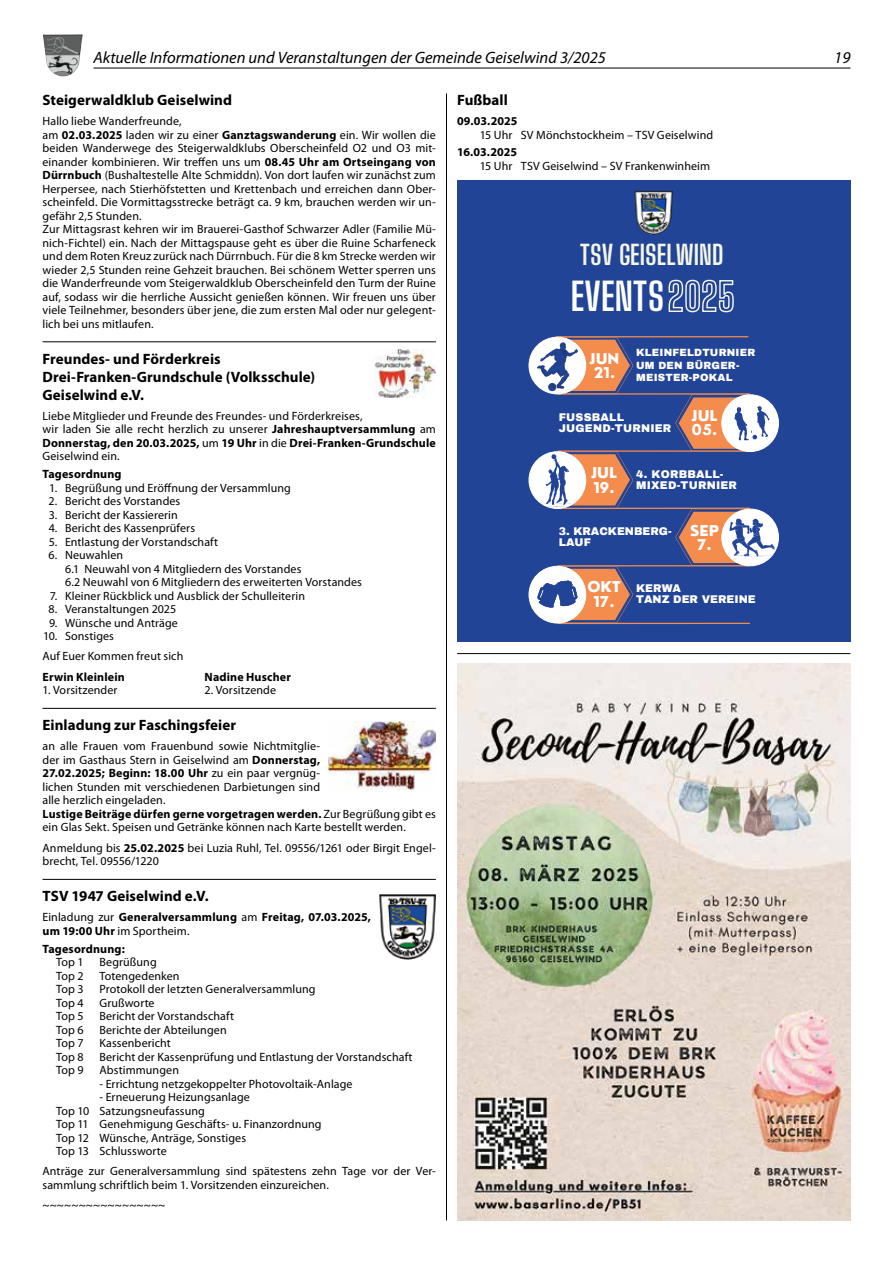
<style>
.page{position:relative;width:893px;height:1263px;background:#fff}
.page>*{position:absolute;margin:0;border:0;box-sizing:border-box;transform-origin:0 0}
.t1{font:700 38.1px "Big Shoulders Display";color:#fff}
.t2{font:700 26.7px "Big Shoulders Display";color:#f4f6e5}
.t3{font:italic 16.5px "Myriad Pro";color:#000}
.t4{font:700 15px/18px "Myriad Pro";letter-spacing:.005em;color:#000}
.t5{font:800 14.55px/14.4px "Nourd";color:#fff}
.t6{font:12px/13.5px "Myriad Pro";letter-spacing:.01em;color:#000}
.t7{font:700 12px/13.5px "Myriad Pro";letter-spacing:.01em;color:#000}
.t8{font:900 10.95px/10.8px "Archivo";letter-spacing:.02em;color:#fff}
.t9{font:900 10.95px/10.8px "Archivo";color:#fff}
.t10{font:900 10.2px/12.6px "Archivo";letter-spacing:.02em;color:#fff}
.s1{font-weight:700}
.s2{font-weight:400}
.s3{color:rgb(0 0 0/0)}
</style>
<div class="page">
<hr style="left:446px;top:94px;width:1px;height:1126px;background:#000">
<hr style="left:43px;top:341px;width:393px;height:1px;background:#000">
<hr style="left:43px;top:708px;width:393px;height:1px;background:#000">
<hr style="left:43px;top:879px;width:393px;height:1px;background:#000">
<img style="left:375px;top:349px;width:61px;height:49px">
<img style="left:329px;top:722px;width:107px;height:67px">
<img style="left:379px;top:894px;width:57px;height:65px">
<hr style="left:457px;top:653px;width:393px;height:1px;background:#000">
<div style="left:457px;top:181px;width:393px;height:461px;background:#224496"></div>
<img style="left:634px;top:191px;width:39px;height:43px">
<hr style="left:558px;top:393px;width:191px;height:2px;background:#f38c4d">
<hr style="left:558px;top:450px;width:191px;height:2px;background:#f38c4d">
<hr style="left:558px;top:508px;width:191px;height:1px;background:#f38c4d">
<hr style="left:558px;top:565px;width:191px;height:1px;background:#f38c4d">
<hr style="left:558px;top:623px;width:191px;height:1px;background:#f38c4d">
<hr style="left:556px;top:336px;width:192px;height:1px;background:#f38c4d">
<svg style="left:528px;top:337px;width:105px;height:57px"></svg>
<svg style="left:528px;top:451px;width:105px;height:58px"></svg>
<svg style="left:675px;top:509px;width:104px;height:57px"></svg>
<svg style="left:528px;top:566px;width:105px;height:57px"></svg>
<svg style="left:668px;top:198px;width:111px;height:254px"></svg>
<img style="left:457px;top:663px;width:394px;height:558px">
<hr style="left:94px;top:68px;width:756px;height:1px;background:#000">
<img style="left:43px;top:34px;width:40px;height:42px">
<h3 class="t3" style="left:94px;top:48px;width:514px">Aktuelle Informationen und Veranstaltungen der Gemeinde Geiselwind 3/2025</h3>
<h3 class="t3" style="left:834px;top:48px;width:18px">19</h3>
<p class="t4" style="left:43px;top:90px;width:191px">Steigerwaldklub Geiselwind</p>
<p class="t6" style="left:43px;top:114px;width:395px">Hallo liebe Wanderfreunde,<br>am <span class="s1">02.03.2025</span> laden wir zu einer <span class="s1">Ganztagswanderung</span> ein. Wir wollen die beiden Wanderwege des Steigerwaldklubs Oberscheinfeld O2 und O3 mit&shy;einander kombinieren. Wir treffen uns um <span class="s1">08.45 Uhr am Ortseingang von Dürrnbuch</span> (Bushaltestelle Alte Schmiddn). Von dort laufen wir zunächst zum Herpersee, nach Stierhöfstetten und Krettenbach und erreichen dann Ober&shy;scheinfeld. Die Vormittagsstrecke beträgt ca. 9 km, brauchen werden wir un&shy;gefähr 2,5 Stunden.<br>Zur Mittagsrast kehren wir im Brauerei-Gasthof Schwarzer Adler (Familie Mü&shy;nich-Fichtel) ein. Nach der Mittagspause geht es über die Ruine Scharfeneck und dem Roten Kreuz zurück nach Dürrnbuch. Für die 8 km Strecke werden wir wieder 2,5 Stunden reine Gehzeit brauchen. Bei schönem Wetter sperren uns die Wanderfreunde vom Steigerwaldklub Oberscheinfeld den Turm der Ruine auf, sodass wir die herrliche Aussicht genießen können. Wir freuen uns über viele Teilnehmer, besonders über jene, die zum ersten Mal oder nur gelegent&shy;lich bei uns mitlaufen.</p>
<p class="t4" style="left:43px;top:349px;width:274px">Freundes- und Förderkreis<br>Drei-Franken-Grundschule (Volksschule)<br>Geiselwind e.V.</p>
<p class="t6" style="left:43px;top:409px;width:395px">Liebe Mitglieder und Freunde des Freundes- und Förderkreises,<br>wir laden Sie alle recht herzlich zu unserer <span class="s1">Jahreshauptversammlung</span> am <span class="s1">Donnerstag, den 20.03.2025,</span> um <span class="s1">19 Uhr</span> in die <span class="s1">Drei-Franken-Grundschule </span>Geiselwind ein.</p>
<p class="t7" style="left:43px;top:467px;width:81px">Tagesordnung</p>
<p class="t6" style="left:49px;top:481px;width:243px">1. Begrüßung und Eröffnung der Versammlung</p>
<p class="t6" style="left:49px;top:494px;width:133px">2. Bericht des Vorstandes</p>
<p class="t6" style="left:49px;top:508px;width:131px">3. Bericht der Kassiererin</p>
<p class="t6" style="left:49px;top:521px;width:148px">4. Bericht des Kassenprüfers</p>
<p class="t6" style="left:49px;top:535px;width:171px">5. Entlastung der Vorstandschaft</p>
<p class="t6" style="left:65px;top:548px;width:298px;text-indent:-16px">6. Neuwahlen<br>6.1 Neuwahl von 4 Mitgliedern des Vorstandes<br>6.2 Neuwahl von 6 Mitgliedern des erweiterten Vorstandes</p>
<p class="t6" style="left:50px;top:589px;width:257px">7. Kleiner Rückblick und Ausblick der Schulleiterin</p>
<p class="t6" style="left:49px;top:602px;width:129px">8. Veranstaltungen 2025</p>
<p class="t6" style="left:49px;top:616px;width:130px">9. Wünsche und Anträge</p>
<p class="t6" style="left:43px;top:626px;width:142px;line-height:20.2px">10. Sonstiges<br>Auf Euer Kommen freut sich</p>
<p class="t7" style="left:43px;top:669px;width:84px">Erwin Kleinlein</p>
<p class="t7" style="left:205px;top:669px;width:88px">Nadine Huscher</p>
<p class="t6" style="left:43px;top:683px;width:77px">1. Vorsitzender</p>
<p class="t6" style="left:205px;top:683px;width:73px">2. Vorsitzende</p>
<p class="t4" style="left:43px;top:716px;width:195px">Einladung zur Faschingsfeier</p>
<p class="t6" style="left:43px;top:739px;width:395px">an alle Frauen vom Frauenbund sowie Nichtmitglie-<br>der im Gasthaus Stern in Geiselwind am <span class="s1">Donnerstag,<br>27.02.2025; Beginn: 18.00 Uhr</span> zu ein paar vergnüg-<br>lichen Stunden mit verschiedenen Darbietungen sind<br>alle herzlich eingeladen.<br><span class="s1">Lustige Beiträge dürfen gerne vorgetragen werden.</span> Zur Begrüßung gibt es ein Glas Sekt. Speisen und Getränke können nach Karte bestellt werden.</p>
<p class="t6" style="left:43px;top:841px;width:395px">Anmeldung bis <span class="s1">25.02.2025</span> bei Luzia Ruhl, Tel. 09556/1261 oder Birgit Engel&shy;brecht, Tel. 09556/1220</p>
<p class="t4" style="left:43px;top:887px;width:168px">TSV 1947 Geiselwind e.V.</p>
<p class="t7" style="left:43px;top:910px;width:330px"><span class="s2">Einladung zur</span> Generalversammlung <span class="s2">am</span> Freitag, 07.03.2025, um 19:00 Uhr <span class="s2">im Sportheim.</span></p>
<p class="t7" style="left:43px;top:941px;width:84px">Tagesordnung:</p>
<p class="t6" style="left:56px;top:955px;width:29px">Top 1</p>
<p class="t6" style="left:100px;top:955px;width:59px">Begrüßung</p>
<p class="t6" style="left:56px;top:969px;width:29px">Top 2</p>
<p class="t6" style="left:100px;top:969px;width:82px">Totengedenken</p>
<p class="t6" style="left:56px;top:982px;width:29px">Top 3</p>
<p class="t6" style="left:100px;top:982px;width:218px">Protokoll der letzten Generalversammlung</p>
<p class="t6" style="left:56px;top:996px;width:29px">Top 4</p>
<p class="t6" style="left:100px;top:996px;width:57px">Grußworte</p>
<p class="t6" style="left:56px;top:1009px;width:29px">Top 5</p>
<p class="t6" style="left:100px;top:1009px;width:136px">Bericht der Vorstandschaft</p>
<p class="t6" style="left:56px;top:1023px;width:29px">Top 6</p>
<p class="t6" style="left:100px;top:1023px;width:129px">Berichte der Abteilungen</p>
<p class="t6" style="left:56px;top:1036px;width:29px">Top 7</p>
<p class="t6" style="left:100px;top:1036px;width:73px">Kassenbericht</p>
<p class="t6" style="left:56px;top:1050px;width:29px">Top 8</p>
<p class="t6" style="left:100px;top:1050px;width:315px">Bericht der Kassenprüfung und Entlastung der Vorstandschaft</p>
<p class="t6" style="left:56px;top:1063px;width:29px">Top 9</p>
<p class="t6" style="left:100px;top:1063px;width:81px">Abstimmungen</p>
<p class="t6" style="left:100px;top:1077px;width:255px">- Errichtung netzgekoppelter Photovoltaik-Anlage</p>
<p class="t6" style="left:56px;top:1090px;width:267px;text-indent:44px">- Erneuerung Heizungsanlage<br>Top 10 Satzungsneufassung<br>Top 11 Genehmigung Geschäfts- u. Finanzordnung<br>Top 12 Wünsche, Anträge, Sonstiges<br>Top 13 Schlussworte</p>
<p class="t6" style="left:43px;top:1164px;width:395px">Anträge zur Generalversammlung sind spätestens zehn Tage vor der Ver&shy;sammlung schriftlich beim 1. Vorsitzenden einzureichen.</p>
<p class="t6" style="left:43px;top:1198px;width:124px">~~~~~~~~~~~~~~~~~</p>
<p class="t4" style="left:457px;top:90px;width:52px">Fußball</p>
<p class="t7" style="left:457px;top:114px;width:62px">09.03.2025</p>
<p class="t6" style="left:480px;top:128px;width:235px">15 Uhr SV Mönchstockheim – TSV Geiselwind</p>
<p class="t7" style="left:457px;top:145px;width:62px">16.03.2025</p>
<p class="t6" style="left:480px;top:159px;width:232px">15 Uhr TSV Geiselwind – SV Frankenwinheim</p>
<h2 class="t2" style="left:580px;top:236px;width:145px">TSV GEISELWIND</h2>
<h1 class="t1" style="left:571px;top:271px;width:165px">EVENTS<span class="s3">2025</span></h1>
<p class="t5" style="left:590px;top:351px;width:31px">JUN<br>21.</p>
<p class="t10" style="left:636px;top:346px;width:121px">KLEINFELDTURNIER<br>UM DEN BÜRGER-<br>MEISTER-POKAL</p>
<p class="t8" style="left:559px;top:412px;width:114px">FUSSBALL<br>JUGEND-TURNIER</p>
<p class="t5" style="left:692px;top:409px;width:27px">JUL<br>05.</p>
<p class="t5" style="left:591px;top:466px;width:27px">JUL<br>19.</p>
<p class="t9" style="left:559px;top:526px;width:114px">3. KRACKENBERG-<br>LAUF</p>
<p class="t5" style="left:690px;top:523px;width:30px;text-align:center">SEP<br>7.</p>
<p class="t8" style="left:636px;top:469px;width:102px">4. KORBBALL-<br>MIXED-TURNIER</p>
<p class="t5" style="left:587px;top:580px;width:35px;text-align:center">OKT<br>17.</p>
<p class="t9" style="left:636px;top:583px;width:121px">KERWA<br>TANZ DER VEREINE</p>
</div>
